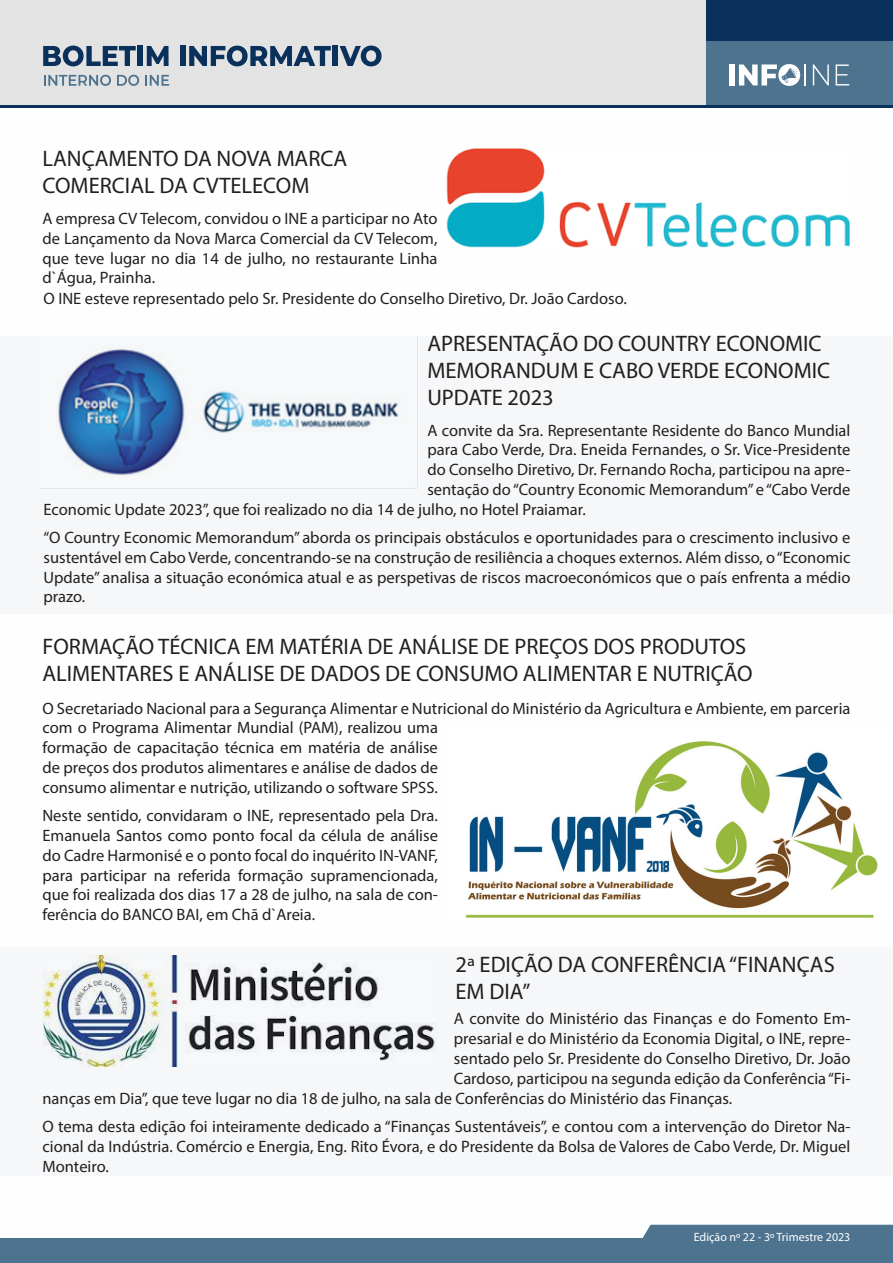
<style>
.page{position:relative;width:893px;height:1263px;background:#fff}
.page>*{position:absolute;margin:0;border:0;box-sizing:border-box;transform-origin:0 0}
.t1{font:22.5px/27px "Myriad Pro";color:#231f20}
.t2{font:16.5px/19.8px "Myriad Pro";color:#231f20;text-align:justify}
.t3{font:12px "Myriad Pro";color:#fff}
</style>
<div class="page">
<div style="left:0;top:1238px;width:893px;height:25px;background:#4d738f"></div>
<div style="left:642px;top:1225px;width:251px;height:13px;background:#4d738f"></div>
<div style="left:0;top:0;width:707px;height:106px;background:#e3e3e3"></div>
<svg style="left:43px;top:46px;width:93px;height:20px"></svg>
<div style="left:138px;top:46px;width:5px;height:20px;background:#0a305c"></div>
<svg style="left:147px;top:46px;width:22px;height:20px"></svg>
<div style="left:180px;top:46px;width:5px;height:20px;background:#0a305c"></div>
<svg style="left:189px;top:46px;width:142px;height:20px"></svg>
<div style="left:333px;top:46px;width:5px;height:20px;background:#0a305c"></div>
<svg style="left:340px;top:46px;width:42px;height:20px"></svg>
<svg style="left:44px;top:75px;width:67px;height:11px"></svg>
<svg style="left:117px;top:75px;width:22px;height:11px"></svg>
<svg style="left:145px;top:75px;width:24px;height:11px"></svg>
<div style="left:707px;top:0;width:186px;height:46px;background:#0a305c"></div>
<div style="left:707px;top:41px;width:186px;height:65px;background:#4d738f"></div>
<div style="left:729px;top:64px;width:6px;height:21px;background:#fff"></div>
<svg style="left:739px;top:64px;width:61px;height:22px"></svg>
<hr style="left:804px;top:64px;width:2px;height:21px;background:#fff">
<svg style="left:813px;top:64px;width:16px;height:21px"></svg>
<svg style="left:836px;top:64px;width:13px;height:21px"></svg>
<hr style="left:0;top:105px;width:893px;height:2px;background:#0a305c">
<img style="left:447px;top:149px;width:402px;height:98px">
<img style="left:465px;top:741px;width:413px;height:177px">
<svg style="left:39px;top:336px;width:379px;height:153px;fill:#f6f8f9"></svg>
<svg style="left:43px;top:955px;width:394px;height:112px;fill:#f2f5f6"></svg>
<p class="t1" style="left:43px;top:144px;width:306px">LANÇAMENTO DA NOVA MARCA<br>COMERCIAL DA CVTELECOM</p>
<p class="t2" style="left:43px;top:208px;width:396px">A empresa CV Telecom, convidou o INE a participar no Ato de Lançamento da Nova Marca Comercial da CV Telecom, que teve lugar no dia 14 de julho, no restaurante Linha d`Água, Prainha.</p>
<p class="t2" style="left:44px;top:288px;width:585px">O INE esteve representado pelo Sr. Presidente do Conselho Diretivo, Dr. João Cardoso.</p>
<p class="t1" style="left:427px;top:330px;width:404px">APRESENTAÇÃO DO COUNTRY ECONOMIC<br>MEMORANDUM E CABO VERDE ECONOMIC<br>UPDATE 2023</p>
<p class="t2" style="left:427px;top:420px;width:425px">A convite da Sra. Representante Residente do Banco Mundial</p>
<p class="t2" style="left:427px;top:440px;width:425px">para Cabo Verde, Dra. Eneida Fernandes, o Sr. Vice-Presidente</p>
<p class="t2" style="left:427px;top:459px;width:425px">do Conselho Diretivo, Dr. Fernando Rocha, participou na apre-</p>
<p class="t2" style="left:427px;top:479px;width:425px">sentação do “Country Economic Memorandum” e “Cabo Verde</p>
<p class="t2" style="left:44px;top:499px;width:544px">Economic Update 2023”, que foi realizado no dia 14 de julho, no Hotel Praiamar.</p>
<p class="t2" style="left:44px;top:527px;width:808px">“O Country Economic Memorandum” aborda os principais obstáculos e oportunidades para o crescimento inclusivo e sustentável em Cabo Verde, concentrando-se na construção de resiliência a choques externos. Além disso, o “Economic Update” analisa a situação económica atual e as perspetivas de riscos macroeconómicos que o país enfrenta a médio prazo.</p>
<p class="t1" style="left:42px;top:633px;width:712px">FORMAÇÃO TÉCNICA EM MATÉRIA DE ANÁLISE DE PREÇOS DOS PRODUTOS<br>ALIMENTARES E ANÁLISE DE DADOS DE CONSUMO ALIMENTAR E NUTRIÇÃO</p>
<p class="t2" style="left:42px;top:698px;width:809px;text-align:left">O Secretariado Nacional para a Segurança Alimentar e Nutricional do Ministério da Agricultura e Ambiente, em parceria com o Programa Alimentar Mundial (PAM), realizou uma<br>formação de capacitação técnica em matéria de análise<br>de preços dos produtos alimentares e análise de dados de<br>consumo alimentar e nutrição, utilizando o software SPSS.</p>
<p class="t2" style="left:42px;top:805px;width:397px">Neste sentido, convidaram o INE, representado pela Dra.<br>Emanuela Santos como ponto focal da célula de análise do Cadre Harmonisé e o ponto focal do inquérito IN-VANF, para participar na referida formação supramencionada, que foi realizada dos dias 17 a 28 de julho, na sala de con&shy;ferência do BANCO BAI, em Chã d`Areia.</p>
<p class="t1" style="left:455px;top:951px;width:381px">2ª EDIÇÃO DA CONFERÊNCIA “FINANÇAS<br>EM DIA”</p>
<p class="t2" style="left:454px;top:1009px;width:398px">A convite do Ministério das Finanças e do Fomento Em-</p>
<p class="t2" style="left:454px;top:1028px;width:398px">presarial e do Ministério da Economia Digital, o INE, repre-</p>
<p class="t2" style="left:454px;top:1048px;width:398px">sentado pelo Sr. Presidente do Conselho Diretivo, Dr. João</p>
<p class="t2" style="left:454px;top:1068px;width:398px">Cardoso, participou na segunda edição da Conferência “Fi-</p>
<p class="t2" style="left:42px;top:1088px;width:691px">nanças em Dia”, que teve lugar no dia 18 de julho, na sala de Conferências do Ministério das Finanças.</p>
<p class="t2" style="left:42px;top:1116px;width:809px">O tema desta edição foi inteiramente dedicado a “Finanças Sustentáveis”, e contou com a intervenção do Diretor Na&shy;cional da Indústria. Comércio e Energia, Eng. Rito Évora, e do Presidente da Bolsa de Valores de Cabo Verde, Dr. Miguel Monteiro.</p>
<p class="t3" style="left:694px;top:1229px;width:158px">Edição nº 22 - 3º Trimestre 2023</p>
</div>
